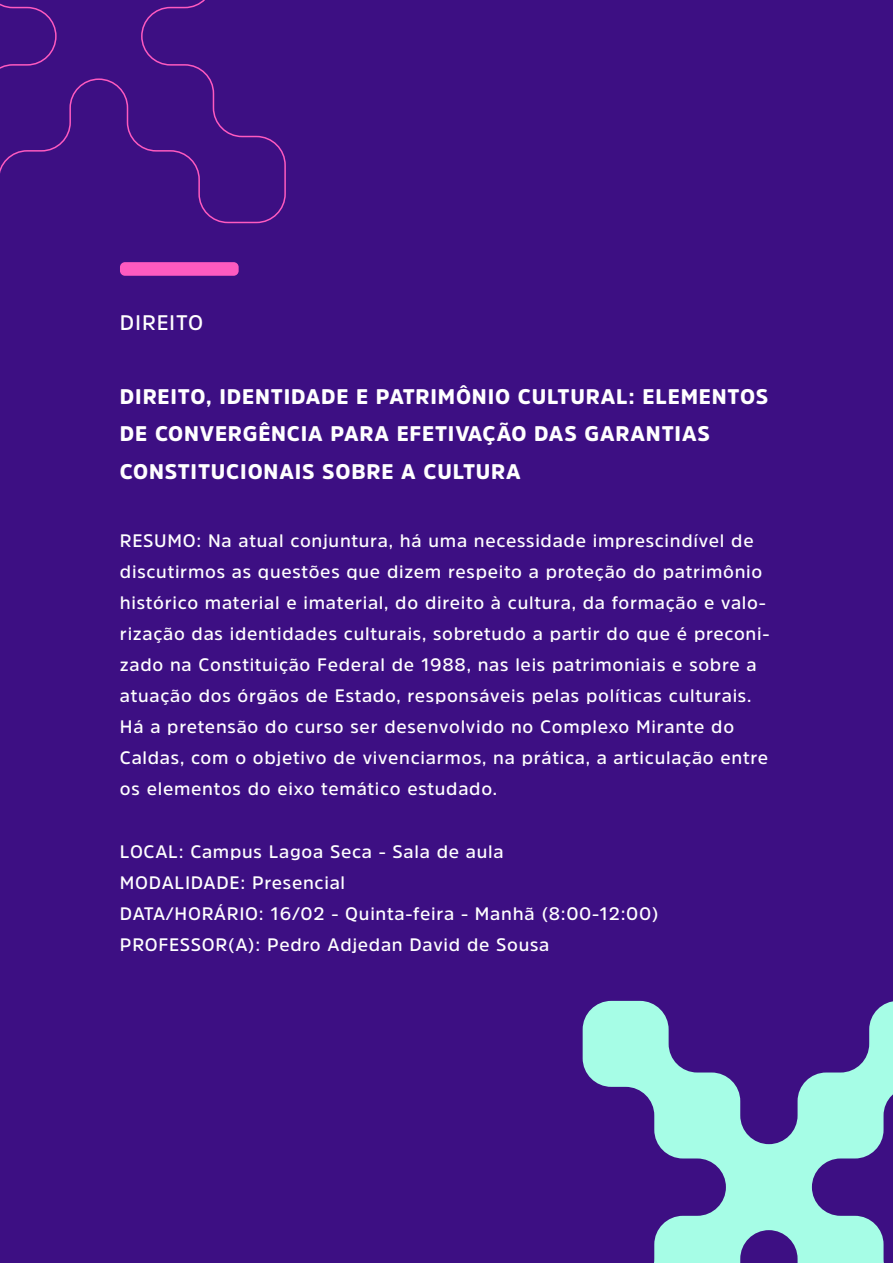
<style>
.page{position:relative;width:893px;height:1263px;background:#3d0f83}
.page>*{position:absolute;margin:0;border:0;box-sizing:border-box;transform-origin:0 0}
.t1{font:900 21px/37px "Amsi Pro";letter-spacing:.04em;color:#fff}
.t2{font:600 21px "Amsi Pro";letter-spacing:.04em;color:#fff}
.t3{font:600 18px/31px "Amsi Pro";letter-spacing:.04em;color:#fff}
</style>
<div class="page">
<div style="left:120px;top:262px;width:119px;height:14px;background:#fe5ac0;border-radius:5px"></div>
<svg style="left:0;top:0;width:286px;height:224px"></svg>
<svg style="left:583px;top:1001px;width:310px;height:262px"></svg>
<p class="t2" style="left:120px;top:308px;width:85px">DIREITO</p>
<p class="t1" style="left:120px;top:378px;width:650px">DIREITO, IDENTIDADE E PATRIMÔNIO CULTURAL: ELEMENTOS<br>DE CONVERGÊNCIA PARA EFETIVAÇÃO DAS GARANTIAS<br>CONSTITUCIONAIS SOBRE A CULTURA</p>
<p class="t3" style="left:120px;top:524px;width:651px">RESUMO: Na atual conjuntura, há uma necessidade imprescindível de discutirmos as questões que dizem respeito a proteção do patrimônio histórico material e imaterial, do direito à cultura, da formação e valo&shy;rização das identidades culturais, sobretudo a partir do que é preconi&shy;zado na Constituição Federal de 1988, nas leis patrimoniais e sobre a atuação dos órgãos de Estado, responsáveis pelas políticas culturais.<br>Há a pretensão do curso ser desenvolvido no Complexo Mirante do Caldas, com o objetivo de vivenciarmos, na prática, a articulação entre os elementos do eixo temático estudado.</p>
<p class="t3" style="left:120px;top:835px;width:540px">LOCAL: Campus Lagoa Seca - Sala de aula<br>MODALIDADE: Presencial<br>DATA/HORÁRIO: 16/02 - Quinta-feira - Manhã (8:00-12:00)<br>PROFESSOR(A): Pedro Adjedan David de Sousa</p>
</div>
